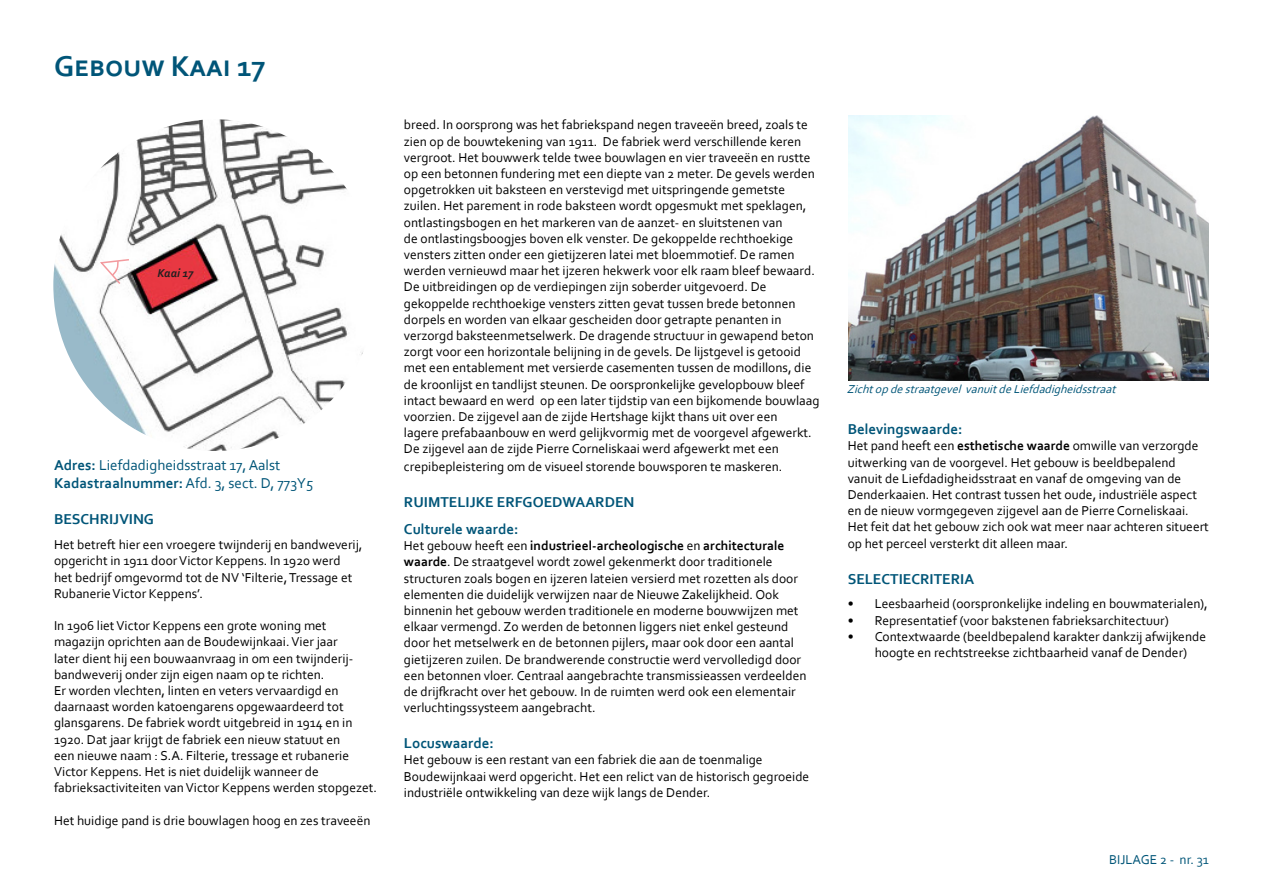
<style>
.page{position:relative;width:1263px;height:893px;background:#fff}
.page>*{position:absolute;margin:0;border:0;box-sizing:border-box;transform-origin:0 0}
.t1{font:700 30px "Corbel";color:#005578}
.t2{font:700 15px "Corbel";color:#005578}
.t3{font:15px "Corbel";color:#005578}
.t4{font:13.5px/16.2px "Corbel";color:#000}
.t5{font:13.5px "Corbel";color:#005578}
.t6{font:italic 12px "Corbel";color:#005578}
.t7{font:italic 700 12px "Corbel";letter-spacing:-.01em;color:#231f20}
.s1{font-weight:700}
</style>
<div class="page">
<img style="left:53px;top:119px;width:310px;height:332px">
<img style="left:848px;top:116px;width:360px;height:265px">
<svg style="left:98px;top:258px;width:33px;height:28px"></svg>
<p class="t1" style="left:54px;top:48px;width:213px">Gebouw Kaai 17</p>
<p class="t7" style="left:157px;top:266px;width:38px">Kaai 17</p>
<p class="t3" style="left:54px;top:456px;width:228px"><span class="s1">Adres:</span> Liefdadigheidsstraat 17, Aalst</p>
<p class="t3" style="left:54px;top:474px;width:261px"><span class="s1">Kadastraalnummer:</span> Afd. 3, sect. D, 773Y5</p>
<p class="t2" style="left:54px;top:510px;width:102px">BESCHRIJVING</p>
<p class="t4" style="left:54px;top:536px;width:310px">Het betreft hier een vroegere twijnderij en bandweverij, opgericht in 1911 door Victor Keppens. In 1920 werd het bedrijf omgevormd tot de NV ‘Filterie, Tressage et Rubanerie Victor Keppens’.</p>
<p class="t4" style="left:54px;top:617px;width:325px">In 1906 liet Victor Keppens een grote woning met magazijn oprichten aan de Boudewijnkaai. Vier jaar<br>later dient hij een bouwaanvraag in om een twijnderij&shy;bandweverij onder zijn eigen naam op te richten.<br>Er worden vlechten, linten en veters vervaardigd en daarnaast worden katoengarens opgewaardeerd tot glansgarens. De fabriek wordt uitgebreid in 1914 en in 1920. Dat jaar krijgt de fabriek een nieuw statuut en<br>een nieuwe naam : S.A. Filterie, tressage et rubanerie Victor Keppens. Het is niet duidelijk wanneer de fabrieksactiviteiten van Victor Keppens werden stopgezet.</p>
<p class="t4" style="left:54px;top:812px;width:318px">Het huidige pand is drie bouwlagen hoog en zes traveeën</p>
<p class="t4" style="left:404px;top:116px;width:417px">breed. In oorsprong was het fabriekspand negen traveeën breed, zoals te zien op de bouwtekening van 1911. De fabriek werd verschillende keren vergroot. Het bouwwerk telde twee bouwlagen en vier traveeën en rustte op een betonnen fundering met een diepte van 2 meter. De gevels werden opgetrokken uit baksteen en verstevigd met uitspringende gemetste zuilen. Het parement in rode baksteen wordt opgesmukt met speklagen, ontlastingsbogen en het markeren van de aanzet- en sluitstenen van<br>de ontlastingsboogjes boven elk venster. De gekoppelde rechthoekige vensters zitten onder een gietijzeren latei met bloemmotief. De ramen werden vernieuwd maar het ijzeren hekwerk voor elk raam bleef bewaard.<br>De uitbreidingen op de verdiepingen zijn soberder uitgevoerd. De gekoppelde rechthoekige vensters zitten gevat tussen brede betonnen dorpels en worden van elkaar gescheiden door getrapte penanten in verzorgd baksteenmetselwerk. De dragende structuur in gewapend beton zorgt voor een horizontale belijning in de gevels. De lijstgevel is getooid met een entablement met versierde casementen tussen de modillons, die de kroonlijst en tandlijst steunen. De oorspronkelijke gevelopbouw bleef intact bewaard en werd op een later tijdstip van een bijkomende bouwlaag voorzien. De zijgevel aan de zijde Hertshage kijkt thans uit over een<br>lagere prefabaanbouw en werd gelijkvormig met de voorgevel afgewerkt.<br>De zijgevel aan de zijde Pierre Corneliskaai werd afgewerkt met een</p>
<p class="t4" style="left:404px;top:458px;width:380px">crepibepleistering om de visueel storende bouwsporen te maskeren.</p>
<p class="t2" style="left:404px;top:493px;width:232px">RUIMTELIJKE ERFGOEDWAARDEN</p>
<p class="t2" style="left:404px;top:520px;width:116px">Culturele waarde:</p>
<p class="t4" style="left:404px;top:537px;width:404px">Het gebouw heeft een <span class="s1">industrieel-archeologische</span> en <span class="s1">architecturale waarde</span>. De straatgevel wordt zowel gekenmerkt door traditionele structuren zoals bogen en ijzeren lateien versierd met rozetten als door elementen die duidelijk verwijzen naar de Nieuwe Zakelijkheid. Ook binnenin het gebouw werden traditionele en moderne bouwwijzen met elkaar vermengd. Zo werden de betonnen liggers niet enkel gesteund door het metselwerk en de betonnen pijlers, maar ook door een aantal gietijzeren zuilen. De brandwerende constructie werd vervolledigd door een betonnen vloer. Centraal aangebrachte transmissieassen verdeelden de drijfkracht over het gebouw. In de ruimten werd ook een elementair verluchtingssysteem aangebracht.</p>
<p class="t2" style="left:404px;top:734px;width:91px">Locuswaarde:</p>
<p class="t4" style="left:404px;top:751px;width:407px">Het gebouw is een restant van een fabriek die aan de toenmalige<br>Boudewijnkaai werd opgericht. Het een relict van de historisch gegroeide industriële ontwikkeling van deze wijk langs de Dender.</p>
<p class="t6" style="left:847px;top:382px;width:274px">Zichtopdestraatgevel vanuitdeLiefdadigheidsstraat</p>
<p class="t2" style="left:848px;top:420px;width:116px">Belevingswaarde:</p>
<p class="t4" style="left:848px;top:438px;width:363px">Het pand heeft een <span class="s1">esthetische waarde</span> omwille van verzorgde uitwerking van de voorgevel. Het gebouw is beeldbepalend vanuit de Liefdadigheidsstraat en vanaf de omgeving van de Denderkaaien. Het contrast tussen het oude, industriële aspect en de nieuw vormgegeven zijgevel aan de Pierre Corneliskaai.<br>Het feit dat het gebouw zich ook wat meer naar achteren situeert op het perceel versterkt dit alleen maar.</p>
<p class="t2" style="left:848px;top:569px;width:128px">SELECTIECRITERIA</p>
<p class="t4" style="left:848px;top:595px;width:362px">• Leesbaarheid (oorspronkelijke indeling en bouwmaterialen),</p>
<p class="t4" style="left:848px;top:612px;width:323px">• Representatief (voor bakstenen fabrieksarchitectuur)</p>
<p class="t4" style="left:875px;top:628px;width:333px;text-indent:-27px">• Contextwaarde (beeldbepalend karakter dankzij afwijkende hoogte en rechtstreekse zichtbaarheid vanaf de Dender)</p>
<p class="t5" style="left:1109px;top:851px;width:101px">BIJLAGE 2 - nr. 31</p>
</div>
